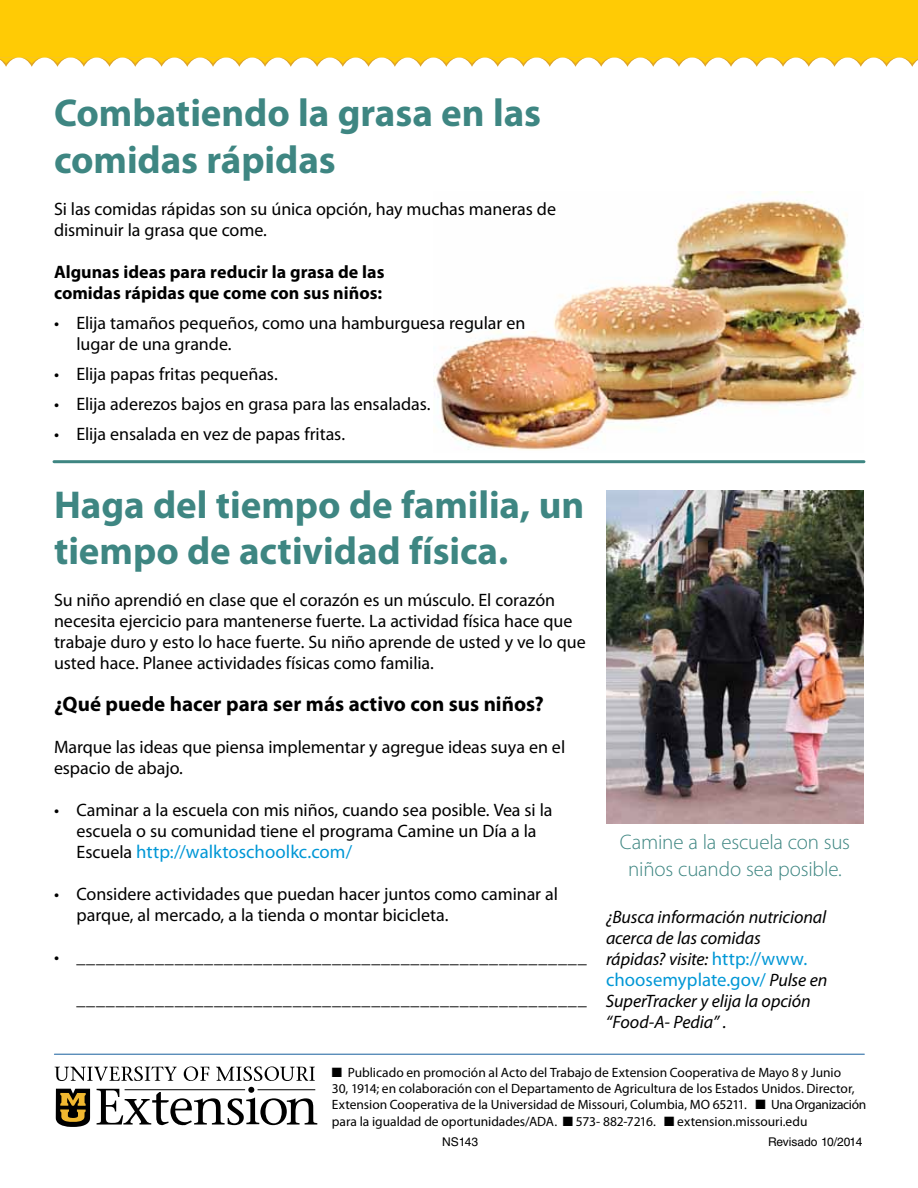
<style>
.page{position:relative;width:918px;height:1188px;background:#fff}
.page>*{position:absolute;margin:0;border:0;box-sizing:border-box;transform-origin:0 0}
.t1{font:700 39px/46.8px "Myriad Pro";letter-spacing:-.005em;color:#3e8682}
.t2{font:300 21px/27px "Myriad Pro";letter-spacing:-.01em;color:#3e8682;text-align:center}
.t3{font:700 21px "Myriad Pro";color:#000}
.t4{font:18.75px "Myriad Pro";color:#0097d6}
.t5{font:18px/21px "Myriad Pro";letter-spacing:-.005em;color:#000}
.t6{font:italic 18px/21px "Myriad Pro";letter-spacing:-.005em;color:#000}
.t7{font:700 18px/21px "Myriad Pro";color:#000}
.t8{font:13.5px/16.2px "Myriad Pro";color:#000}
.t9{font:12px "Helvetica LT Std";color:#000}
.s1{font-size:18px;color:#000}
.s2{font-style:normal;font-size:18.75px;color:#0097d6}
.s3{font-style:italic;font-size:18px;color:#000}
</style>
<div class="page">
<div style="left:0;top:0;width:918px;height:57px;background:#ffcb05"></div>
<svg style="left:0;top:57px;width:918px;height:10px"></svg>
<svg style="left:55px;top:1066px;width:122px;height:15px"></svg>
<svg style="left:184px;top:1066px;width:25px;height:15px"></svg>
<svg style="left:216px;top:1066px;width:99px;height:15px"></svg>
<svg style="left:56px;top:1089px;width:34px;height:38px"></svg>
<svg style="left:97px;top:1087px;width:220px;height:39px"></svg>
<hr style="left:54px;top:1054px;width:810px;height:1px;background:#175f9e">
<img style="left:434px;top:191px;width:430px;height:259px">
<img style="left:606px;top:491px;width:258px;height:332px">
<hr style="left:54px;top:460px;width:810px;height:3px;background:#3e8682">
<h1 class="t1" style="left:54px;top:89px;width:489px">Combatiendo la grasa en las comidas rápidas</h1>
<p class="t5" style="left:54px;top:198px;width:504px">Si las comidas rápidas son su única opción, hay muchas maneras de disminuir la grasa que come.</p>
<p class="t7" style="left:54px;top:261px;width:332px">Algunas ideas para reducir la grasa de las comidas rápidas que come con sus niños:</p>
<p class="t5" style="left:76px;top:312px;width:450px;text-indent:-22px">• Elija tamaños pequeños, como una hamburguesa regular en lugar de una grande.</p>
<p class="t5" style="left:54px;top:363px;width:225px">• Elija papas fritas pequeñas.</p>
<p class="t5" style="left:54px;top:393px;width:378px">• Elija aderezos bajos en grasa para las ensaladas.</p>
<p class="t5" style="left:54px;top:423px;width:293px">• Elija ensalada en vez de papas fritas.</p>
<h1 class="t1" style="left:54px;top:480px;width:532px">Haga del tiempo de familia, un tiempo de actividad física.</h1>
<p class="t5" style="left:54px;top:590px;width:533px">Su niño aprendió en clase que el corazón es un músculo. El corazón necesita ejercicio para mantenerse fuerte. La actividad física hace que trabaje duro y esto lo hace fuerte. Su niño aprende de usted y ve lo que usted hace. Planee actividades físicas como familia.</p>
<p class="t3" style="left:54px;top:691px;width:491px">¿Qué puede hacer para ser más activo con sus niños?</p>
<p class="t5" style="left:54px;top:737px;width:513px">Marque las ideas que piensa implementar y agregue ideas suya en el espacio de abajo.</p>
<p class="t5" style="left:54px;top:800px;width:500px;text-align:center">• Caminar a la escuela con mis niños, cuando sea posible. Vea si la escuela o su comunidad tiene el programa Camine un Día a la</p>
<p class="t4" style="left:76px;top:841px;width:277px"><span class="s1">Escuela</span> http://walktoschoolkc.com/</p>
<p class="t5" style="left:76px;top:884px;width:483px;text-indent:-22px">• Considere actividades que puedan hacer juntos como caminar al parque, al mercado, a la tienda o montar bicicleta.</p>
<p class="t5" style="left:54px;top:947px;width:534px">• ____________________________________________________</p>
<p class="t5" style="left:76px;top:989px;width:512px">____________________________________________________</p>
<p class="t2" style="left:620px;top:828px;width:232px">Camine a la escuela con sus niños cuando sea posible.</p>
<p class="t6" style="left:606px;top:906px;width:222px">¿Busca información nutricional acerca de las comidas<br>rápidas? visite: <span class="s2">http://www.</span></p>
<p class="t4" style="left:606px;top:968px;width:223px">choosemyplate.gov/ <span class="s3">Pulse en</span></p>
<p class="t6" style="left:606px;top:990px;width:206px">SuperTracker y elija la opción “Food-A- Pedia” .</p>
<p class="t8" style="left:332px;top:1064px;width:536px">■ Publicado en promoción al Acto del Trabajo de Extension Cooperativa de Mayo 8 y Junio<br>30, 1914; en colaboración con el Departamento de Agricultura de los Estados Unidos. Director, Extension Cooperativa de la Universidad de Missouri, Columbia, MO 65211. ■ Una Organización para la igualdad de oportunidades/ADA. ■ 573- 882-7216. ■ extension.missouri.edu</p>
<p class="t9" style="left:442px;top:1135px;width:38px">NS143</p>
<p class="t9" style="left:768px;top:1135px;width:96px">Revisado 10/2014</p>
</div>
